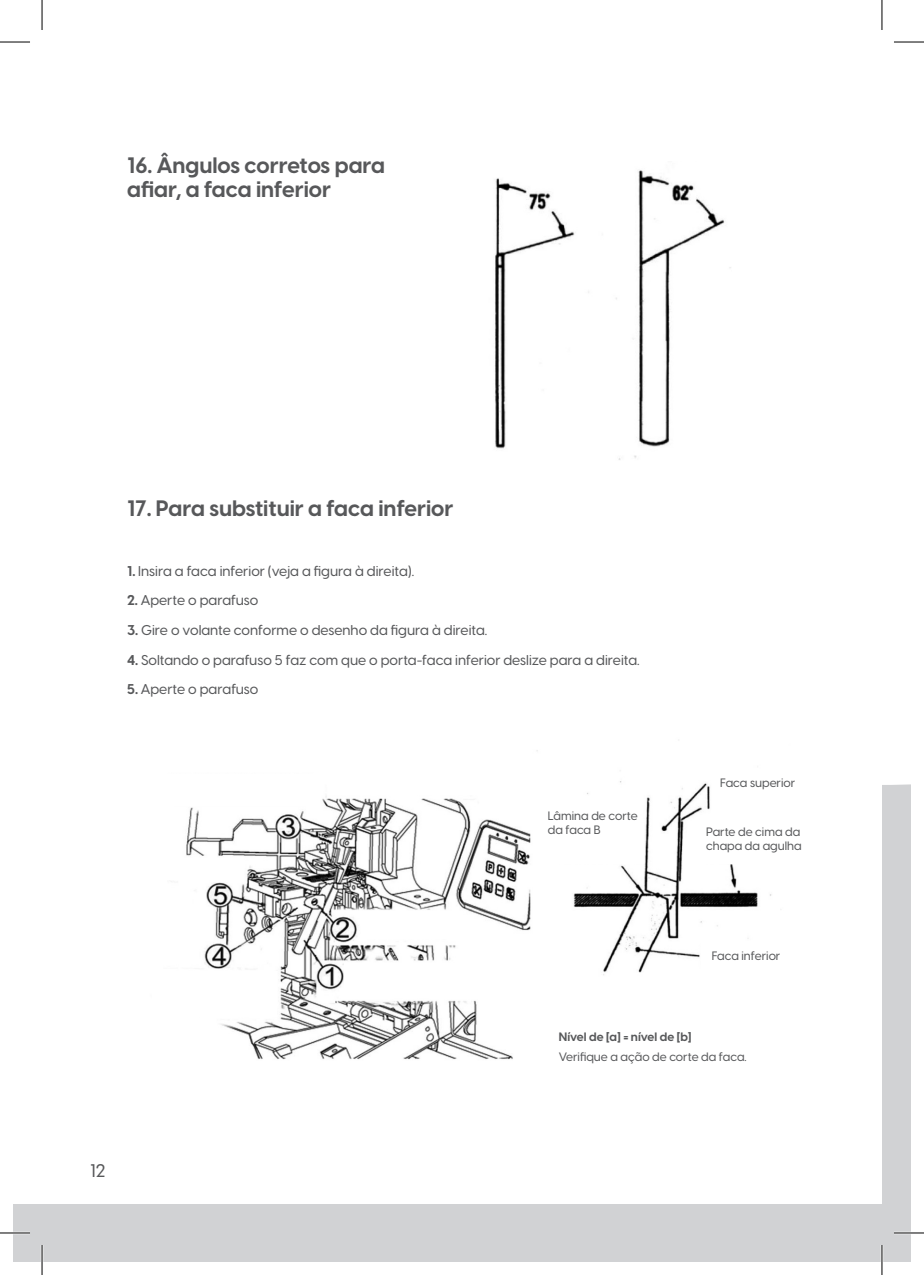
<style>
.page{position:relative;width:924px;height:1275px;background:#fff}
.page>*{position:absolute;margin:0;border:0;box-sizing:border-box;transform-origin:0 0}
.t1{font:700 22px/24px "Visby CF";color:#57585a}
.t2{font:500 18px "Visby CF";color:#57585a}
.t3{font:500 14px "Visby CF";color:#57585a}
.t4{font:500 12px/14.4px "Visby CF";color:#57585a}
.t5{font:700 12px "Visby CF";color:#57585a}
.s1{font-weight:700}
</style>
<div class="page">
<div style="left:14px;top:1204px;width:895px;height:57px;background:#d1d2d4"></div>
<div style="left:881px;top:14px;width:28px;height:1247px;background:#d1d2d4"></div>
<div style="left:881px;top:14px;width:28px;height:771px;background:#fff"></div>
<img style="left:495px;top:170px;width:236px;height:290px">
<img style="left:171px;top:750px;width:367px;height:310px">
<img style="left:573px;top:781px;width:199px;height:194px">
<hr style="left:893px;top:41px;width:30px;height:2px;background:#fff">
<hr style="left:0;top:1231px;width:30px;height:3px;background:#fff">
<hr style="left:893px;top:1231px;width:30px;height:3px;background:#fff">
<hr style="left:41px;top:1245px;width:2px;height:30px;background:#fff">
<hr style="left:880px;top:1245px;width:2px;height:30px;background:#fff">
<hr style="left:0;top:42px;width:30px;height:1px;background:#000">
<hr style="left:893px;top:42px;width:30px;height:1px;background:#000">
<hr style="left:0;top:1232px;width:30px;height:1px;background:#000">
<hr style="left:893px;top:1232px;width:30px;height:1px;background:#000">
<hr style="left:42px;top:0;width:1px;height:30px;background:#000">
<hr style="left:42px;top:1245px;width:1px;height:30px;background:#000">
<hr style="left:881px;top:0;width:1px;height:30px;background:#000">
<hr style="left:881px;top:1245px;width:1px;height:30px;background:#000">
<p class="t1" style="left:127px;top:153px;width:259px">16. Ângulos corretos para afiar, a faca inferior</p>
<p class="t1" style="left:127px;top:496px;width:327px">17. Para substituir a faca inferior</p>
<p class="t3" style="left:127px;top:562px;width:288px"><span class="s1">1.</span> Insira a faca inferior (veja a figura à direita).</p>
<p class="t3" style="left:127px;top:591px;width:133px"><span class="s1">2.</span> Aperte o parafuso</p>
<p class="t3" style="left:127px;top:621px;width:361px"><span class="s1">3.</span> Gire o volante conforme o desenho da figura à direita.</p>
<p class="t3" style="left:127px;top:651px;width:514px"><span class="s1">4.</span> Soltando o parafuso 5 faz com que o porta-faca inferior deslize para a direita.</p>
<p class="t3" style="left:127px;top:680px;width:133px"><span class="s1">5.</span> Aperte o parafuso</p>
<p class="t4" style="left:547px;top:808px;width:91px">Lâmina de corte da faca B</p>
<p class="t4" style="left:719px;top:775px;width:77px">Faca superior</p>
<p class="t4" style="left:705px;top:824px;width:97px">Parte de cima da chapa da agulha</p>
<p class="t4" style="left:711px;top:949px;width:70px">Faca inferior</p>
<p class="t5" style="left:558px;top:1029px;width:134px">Nível de [a] = nível de [b]</p>
<p class="t4" style="left:558px;top:1050px;width:189px">Verifique a ação de corte da faca.</p>
<p class="t2" style="left:90px;top:1159px;width:17px">12</p>
</div>
